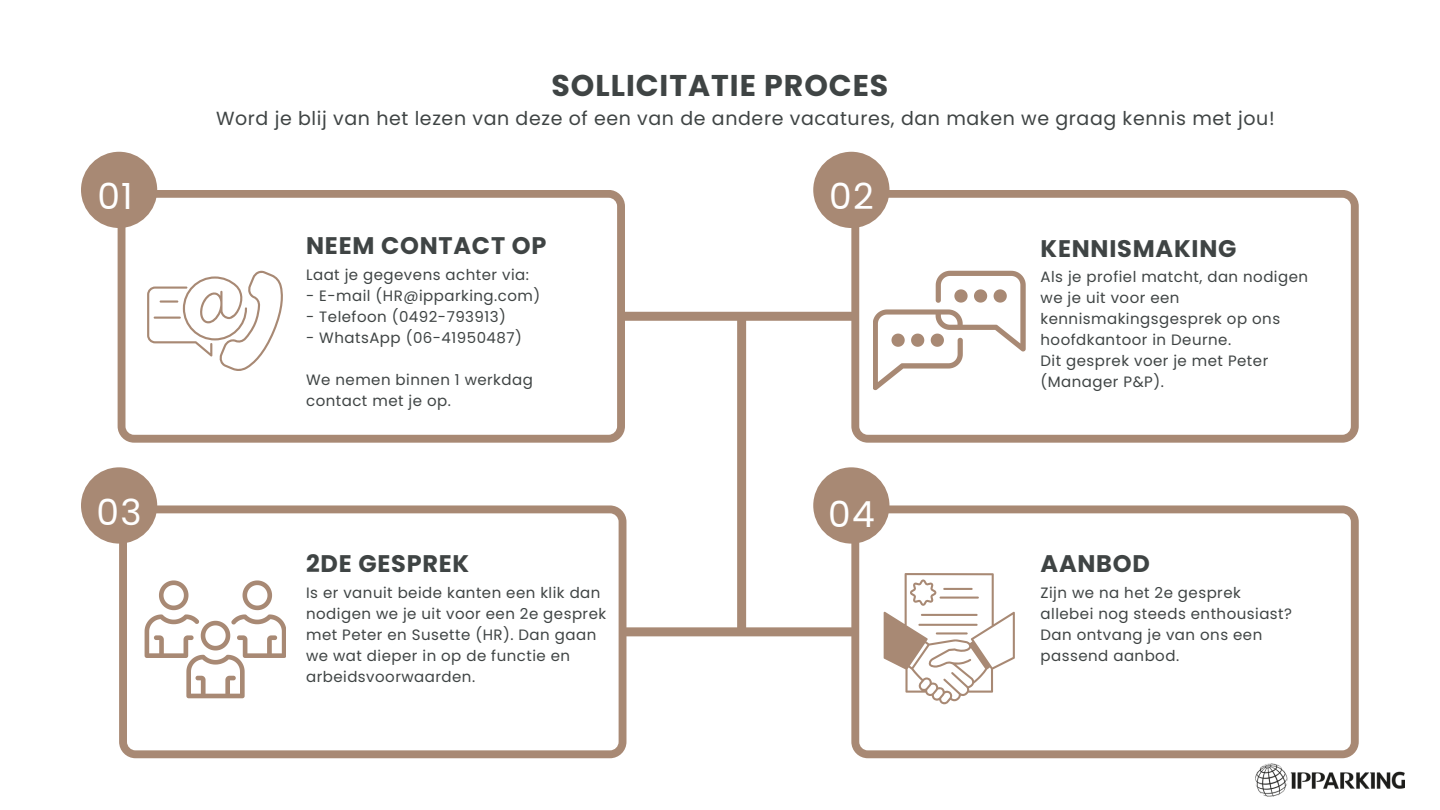
<style>
.page{position:relative;width:1440px;height:810px;background:#fff}
.page>*{position:absolute;margin:0;border:0;box-sizing:border-box;transform-origin:0 0}
.t1{font:36px "Poppins";letter-spacing:.03em;color:#fff}
.t2{font:700 30px "Poppins";letter-spacing:.03em;color:#3f4444}
.t3{font:700 24px "Poppins";letter-spacing:.03em;color:#3f4444}
.t4{font:19px "Poppins";letter-spacing:.03em;color:#3f4444}
.t5{font:15px/21px "Poppins";letter-spacing:.03em;color:#3f4444}
</style>
<div class="page">
<svg style="left:118px;top:190px;width:508px;height:253px"></svg>
<svg style="left:81px;top:152px;width:76px;height:76px;fill:#a88974"></svg>
<svg style="left:851px;top:190px;width:508px;height:253px"></svg>
<svg style="left:813px;top:152px;width:76px;height:76px;fill:#a88974"></svg>
<svg style="left:119px;top:505px;width:508px;height:254px"></svg>
<svg style="left:81px;top:467px;width:76px;height:77px;fill:#a88974"></svg>
<svg style="left:851px;top:505px;width:508px;height:254px"></svg>
<svg style="left:813px;top:467px;width:76px;height:77px;fill:#a88974"></svg>
<div style="left:625px;top:312px;width:233px;height:9px;background:#a88974"></div>
<div style="left:625px;top:627px;width:233px;height:9px;background:#a88974"></div>
<div style="left:737px;top:319px;width:9px;height:311px;background:#a88974"></div>
<svg style="left:147px;top:270px;width:137px;height:101px"></svg>
<hr style="left:160px;top:300px;width:18px;height:3px;background:#a88974">
<hr style="left:154px;top:317px;width:27px;height:2px;background:#a88974">
<svg style="left:873px;top:271px;width:153px;height:119px"></svg>
<svg style="left:884px;top:573px;width:131px;height:131px"></svg>
<svg style="left:145px;top:580px;width:141px;height:118px"></svg>
<img style="left:1255px;top:764px;width:149px;height:32px">
<p class="t1" style="left:97px;top:171px;width:37px">01</p>
<p class="t1" style="left:97px;top:487px;width:46px">03</p>
<p class="t2" style="left:552px;top:65px;width:338px">SOLLICITATIE PROCES</p>
<p class="t4" style="left:216px;top:106px;width:1060px">Word je blij van het lezen van deze of een van de andere vacatures, dan maken we graag kennis met jou!</p>
<p class="t3" style="left:306px;top:229px;width:242px">NEEM CONTACT OP</p>
<p class="t5" style="left:306px;top:264px;width:224px">Laat je gegevens achter via:</p>
<p class="t5" style="left:306px;top:285px;width:236px">- E-mail (HR@ipparking.com)</p>
<p class="t5" style="left:306px;top:306px;width:201px">- Telefoon (0492-793913)</p>
<p class="t5" style="left:306px;top:327px;width:217px">- WhatsApp (06-41950487)</p>
<p class="t5" style="left:306px;top:369px;width:228px">We nemen binnen 1 werkdag contact met je op.</p>
<p class="t3" style="left:306px;top:547px;width:165px">2DE GESPREK</p>
<p class="t5" style="left:306px;top:582px;width:302px">Is er vanuit beide kanten een klik dan nodigen we je uit voor een 2e gesprek met Peter en Susette (HR). Dan gaan we wat dieper in op de functie en arbeidsvoorwaarden.</p>
<p class="t1" style="left:829px;top:171px;width:46px">02</p>
<p class="t1" style="left:828px;top:489px;width:48px">04</p>
<p class="t3" style="left:1041px;top:231px;width:197px">KENNISMAKING</p>
<p class="t5" style="left:1041px;top:266px;width:269px">Als je profiel matcht, dan nodigen we je uit voor een kennismakingsgesprek op ons hoofdkantoor in Deurne.</p>
<p class="t5" style="left:1041px;top:350px;width:229px">Dit gesprek voer je met Peter (Manager P&amp;P).</p>
<p class="t3" style="left:1041px;top:547px;width:111px">AANBOD</p>
<p class="t5" style="left:1041px;top:582px;width:253px">Zijn we na het 2e gesprek allebei nog steeds enthousiast?</p>
<p class="t5" style="left:1041px;top:624px;width:223px">Dan ontvang je van ons een passend aanbod.</p>
</div>
